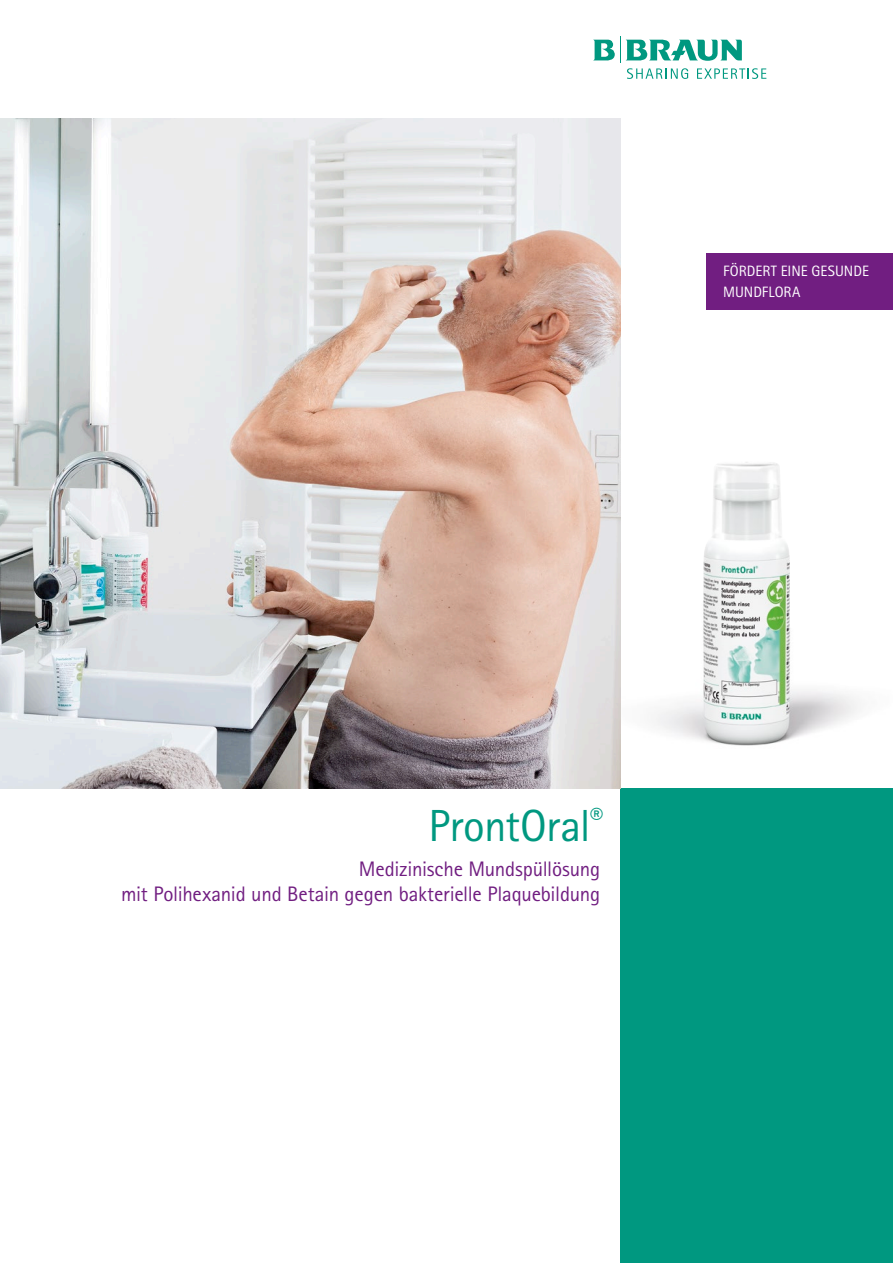
<style>
.page{position:relative;width:893px;height:1263px;background:#fff}
.page>*{position:absolute;margin:0;border:0;box-sizing:border-box;transform-origin:0 0}
.t1{font:45px "Rotis Sans Serif Pro";letter-spacing:-.015em;color:#009880}
.t2{font:21px/25.5px "Rotis Sans Serif Pro";letter-spacing:-.01em;color:#711e81;text-align:right}
.t3{font:15px/21px "Rotis Sans Serif Pro";color:#fff}
</style>
<div class="page">
<svg style="left:593px;top:37px;width:173px;height:42px"></svg>
<div style="left:620px;top:789px;width:273px;height:474px;background:#009880"></div>
<img style="left:620px;top:461px;width:238px;height:306px">
<div style="left:706px;top:253px;width:187px;height:56px;background:#711e81"></div>
<img style="left:0;top:119px;width:620px;height:670px">
<p class="t3" style="left:723px;top:260px;width:147px">FÖRDERT EINE GESUNDE<br>MUNDFLORA</p>
<h1 class="t1" style="left:428px;top:799px;width:176px">ProntOral<sup>®</sup></h1>
<p class="t2" style="left:121px;top:856px;width:481px">Medizinische Mundspüllösung<br>mit Polihexanid und Betain gegen bakterielle Plaquebildung</p>
</div>
